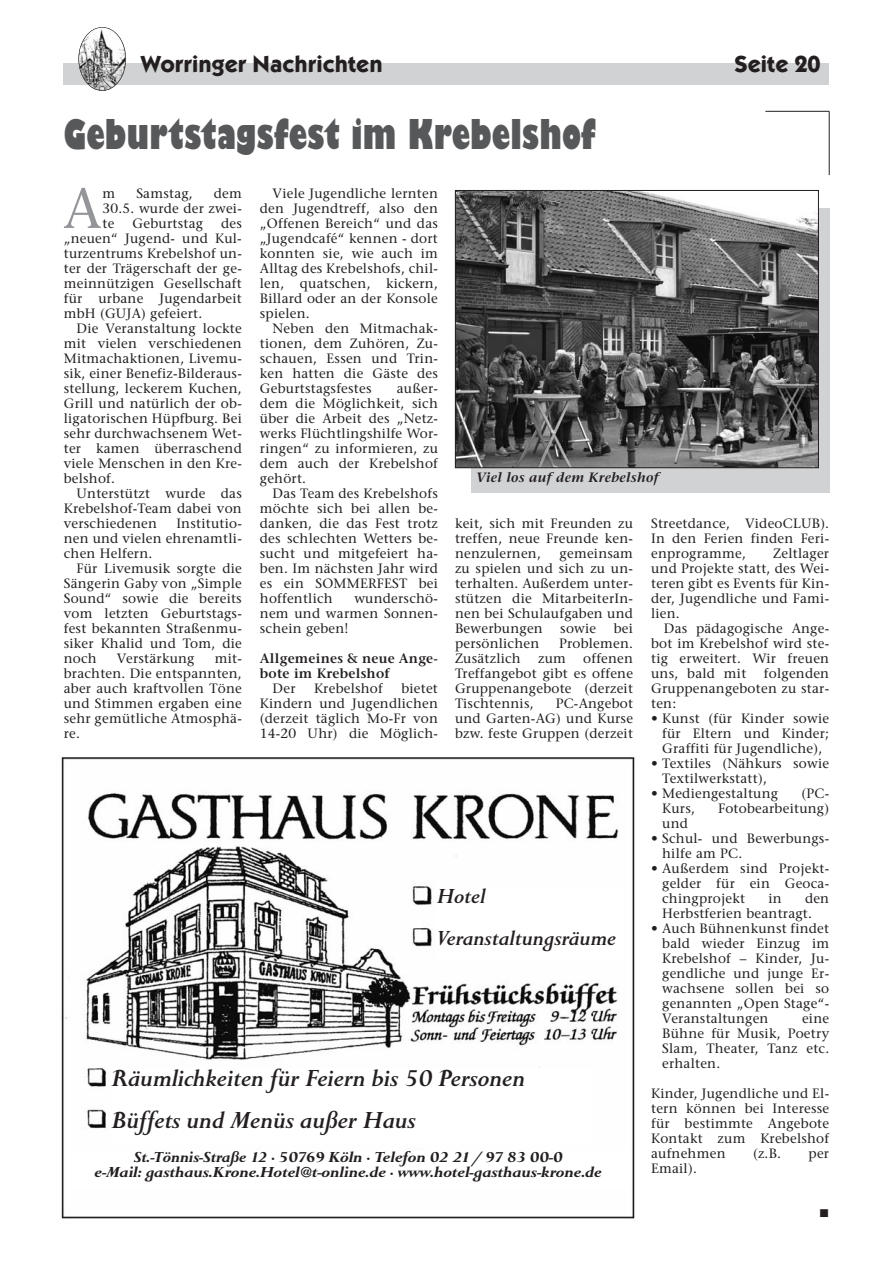
<style>
.page{position:relative;width:893px;height:1263px;background:#fff}
.page>*{position:absolute;margin:0;border:0;box-sizing:border-box;transform-origin:0 0}
.t1{font:56.25px "Stone Serif";color:#939598}
.t2{font:800 condensed 45px "Giltus T";color:#57585a}
.t3{font:italic 500 24px/42px "Pertus T";color:#231f20}
.t4{font:700 24px "Kabel Itc T";color:#231f20}
.t5{font:italic 500 21px/42px "Pertus T";color:#231f20}
.t6{font:italic 700 15px/15px "Pertus T";color:#231f20;text-align:center}
.t7{font:13.5px/15px "Stone Serif";letter-spacing:.015em;color:#231f20;text-align:justify}
.t8{font:600 13.5px/15px "Stone Serif";letter-spacing:.02em;color:#231f20}
.t9{font:italic 600 13.5px "Stone Serif";letter-spacing:.02em;color:#231f20}
.t10{font:13.5px "Wingdings";color:#231f20}
</style>
<div class="page">
<div style="left:64px;top:64px;width:765px;height:21px;background:#d1d2d4"></div>
<img style="left:80px;top:27px;width:46px;height:64px">
<div style="left:78px;top:27px;width:48px;height:64px;border:1px solid #231f20;border-radius:50%"></div>
<img style="left:61px;top:757px;width:574px;height:462px">
<div style="left:112px;top:1069px;width:480px;height:74px;background:#fff"></div>
<div style="left:437px;top:889px;width:187px;height:69px;background:#fff"></div>
<div style="left:67px;top:1151px;width:562px;height:38px;background:#fff"></div>
<hr style="left:765px;top:111px;width:64px;height:1px;background:#231f20">
<hr style="left:829px;top:111px;width:1px;height:64px;background:#231f20">
<div style="left:471px;top:208px;width:358px;height:285px;background:#d1d2d4"></div>
<img style="left:457px;top:192px;width:360px;height:274px">
<div style="left:455px;top:190px;width:364px;height:278px;border:1px solid #231f20"></div>
<h3 class="t4" style="left:140px;top:49px;width:244px">Worringer Nachrichten</h3>
<h3 class="t4" style="left:734px;top:49px;width:88px">Seite 20</h3>
<h2 class="t2" style="left:64px;top:107px;width:533px">Geburtstagsfest im Krebelshof</h2>
<h1 class="t1" style="left:63px;top:187px;width:40px">A</h1>
<p class="t7" style="left:103px;top:187px;width:14px">m</p>
<p class="t7" style="left:136px;top:187px;width:58px">Samstag,</p>
<p class="t7" style="left:260px;top:187px;width:180px;text-indent:13px">Viele Jugendliche lernten den Jugendtreff, also den „Offenen Bereich“ und das „Jugendcafé“ kennen - dort konnten sie, wie auch im Alltag des Krebelshofs, chil&shy;len, quatschen, kickern, Billard oder an der Konsole spielen.</p>
<p class="t7" style="left:260px;top:322px;width:180px;text-indent:13px">Neben den Mitmachak&shy;tionen, dem Zuhören, Zu&shy;schauen, Essen und Trin&shy;ken hatten die Gäste des Geburtstagsfestes</p>
<p class="t7" style="left:103px;top:187px;width:141px;text-indent:111px">dem 30.5. wurde der zwei&shy;te</p>
<p class="t7" style="left:64px;top:217px;width:180px;text-indent:157px">des „neuen“ Jugend- und Kul&shy;turzentrums Krebelshof un&shy;ter der Trägerschaft der ge&shy;meinnützigen Gesellschaft für urbane Jugendarbeit mbH (GUJA) gefeiert.</p>
<p class="t7" style="left:64px;top:322px;width:180px;text-indent:13px">Die Veranstaltung lockte mit vielen verschiedenen Mitmachaktionen, Livemu&shy;sik, einer Benefiz-Bilderaus&shy;stellung, leckerem Kuchen, Grill und natürlich der ob&shy;ligatorischen Hüpfburg. Bei sehr durchwachsenem Wet&shy;ter kamen überraschend viele Menschen in den Kre&shy;belshof.</p>
<p class="t7" style="left:64px;top:487px;width:180px;text-indent:13px">Unterstützt wurde das Krebelshof-Team dabei von verschiedenen</p>
<p class="t7" style="left:133px;top:217px;width:72px">Geburtstag</p>
<p class="t7" style="left:260px;top:382px;width:180px;text-indent:137px">außer&shy;dem die Möglichkeit, sich über die Arbeit des „Netz&shy;werks Flüchtlingshilfe Wor&shy;ringen“ zu informieren, zu dem auch der Krebelshof gehört.</p>
<p class="t7" style="left:260px;top:487px;width:180px;text-indent:13px">Das Team des Krebelshofs möchte sich bei allen be&shy;danken, die das Fest trotz des schlechten Wetters be&shy;sucht und mitgefeiert ha&shy;ben. Im nächsten Jahr wird es ein SOMMERFEST bei hoffentlich</p>
<p class="t9" style="left:476px;top:472px;width:184px">Viel los auf dem Krebelshof</p>
<p class="t7" style="left:455px;top:517px;width:180px">keit, sich mit Freunden zu treffen, neue Freunde ken&shy;nenzulernen,</p>
<p class="t7" style="left:651px;top:517px;width:180px">Streetdance, VideoCLUB).<br>In den Ferien finden Feri&shy;enprogramme,</p>
<p class="t7" style="left:64px;top:517px;width:180px;text-indent:113px">Institutio&shy;nen und vielen ehrenamtli&shy;chen Helfern.</p>
<p class="t7" style="left:64px;top:562px;width:180px;text-indent:13px">Für Livemusik sorgte die Sängerin Gaby von „Simple Sound“ sowie die bereits vom letzten Geburtstags&shy;fest bekannten Straßenmu&shy;siker Khalid und Tom, die noch</p>
<p class="t7" style="left:651px;top:547px;width:180px;text-indent:122px">Zeltlager und Projekte statt, des Wei&shy;teren gibt es Events für Kin&shy;der, Jugendliche und Fami&shy;lien.</p>
<p class="t7" style="left:651px;top:622px;width:180px;text-indent:13px">Das pädagogische Ange&shy;bot im Krebelshof wird ste&shy;tig erweitert. Wir freuen uns, bald mit</p>
<p class="t7" style="left:455px;top:547px;width:180px;text-indent:105px">gemeinsam zu spielen und sich zu un&shy;terhalten. Außerdem unter&shy;stützen die MitarbeiterIn&shy;nen bei Schulaufgaben und Bewerbungen</p>
<p class="t7" style="left:260px;top:592px;width:180px;text-indent:94px">wunderschö&shy;nem und warmen Sonnen&shy;schein geben!</p>
<p class="t8" style="left:260px;top:652px;width:180px">Allgemeines &amp; neue Ange&shy;bote im Krebelshof</p>
<p class="t7" style="left:273px;top:682px;width:24px">Der</p>
<p class="t7" style="left:314px;top:682px;width:70px">Krebelshof</p>
<p class="t7" style="left:560px;top:622px;width:38px">sowie</p>
<p class="t7" style="left:614px;top:622px;width:21px">bei</p>
<p class="t7" style="left:455px;top:637px;width:86px">persönlichen</p>
<p class="t7" style="left:559px;top:637px;width:76px">Problemen.</p>
<p class="t7" style="left:455px;top:652px;width:67px">Zusätzlich</p>
<p class="t7" style="left:538px;top:652px;width:29px">zum</p>
<p class="t7" style="left:117px;top:652px;width:79px">Verstärkung</p>
<p class="t7" style="left:455px;top:652px;width:180px;text-indent:128px">offenen Treffangebot gibt es offene Gruppenangebote (derzeit Tischtennis,</p>
<p class="t7" style="left:64px;top:652px;width:180px;text-indent:151px">mit&shy;brachten. Die entspannten, aber auch kraftvollen Töne und Stimmen ergaben eine sehr gemütliche Atmosphä&shy;re.</p>
<p class="t7" style="left:651px;top:667px;width:180px;text-indent:113px">folgenden Gruppenangeboten zu star&shy;ten:</p>
<p class="t7" style="left:662px;top:712px;width:168px;text-indent:-11px">• Kunst (für Kinder sowie für Eltern und Kinder; Graffiti für Jugendliche),</p>
<p class="t7" style="left:662px;top:757px;width:168px;text-indent:-11px">• Textiles (Nähkurs sowie<br>Textilwerkstatt),</p>
<p class="t7" style="left:651px;top:787px;width:128px">• Mediengestaltung</p>
<p class="t7" style="left:801px;top:787px;width:29px">(PC-</p>
<p class="t7" style="left:662px;top:802px;width:34px">Kurs,</p>
<p class="t7" style="left:718px;top:802px;width:113px">Fotobearbeitung)</p>
<p class="t7" style="left:662px;top:817px;width:27px">und</p>
<p class="t7" style="left:662px;top:832px;width:168px;text-indent:-11px">• Schul- und Bewerbungs&shy;hilfe am PC.</p>
<p class="t7" style="left:662px;top:862px;width:169px;text-indent:-11px">• Außerdem sind Projekt&shy;gelder für ein Geoca&shy;chingprojekt</p>
<p class="t7" style="left:260px;top:682px;width:180px;text-indent:141px">bietet Kindern und Jugendlichen (derzeit täglich Mo-Fr von 14-20 Uhr) die Möglich-</p>
<p class="t7" style="left:455px;top:697px;width:180px;text-indent:101px">PC-Angebot und Garten-AG) und Kurse bzw. feste Gruppen (derzeit</p>
<h3 class="t5" style="left:437px;top:875px;width:181px">Hotel<br>Veranstaltungsräume</h3>
<p class="t7" style="left:662px;top:892px;width:168px;text-indent:143px">den<br>Herbstferien beantragt.</p>
<p class="t7" style="left:662px;top:922px;width:169px;text-indent:-11px">• Auch Bühnenkunst findet bald wieder Einzug im Krebelshof – Kinder, Ju&shy;gendliche und junge Er&shy;wachsene sollen bei so genannten „Open Stage“- Veranstaltungen</p>
<p class="t7" style="left:768px;top:892px;width:15px">in</p>
<p class="t7" style="left:662px;top:1012px;width:169px;text-indent:140px">eine Bühne für Musik, Poetry Slam, Theater, Tanz etc. erhalten.</p>
<p class="t7" style="left:651px;top:1087px;width:180px">Kinder, Jugendliche und El&shy;tern können bei Interesse für bestimmte Angebote Kontakt zum Krebelshof aufnehmen</p>
<h3 class="t3" style="left:112px;top:1056px;width:415px">Räumlichkeiten für Feiern bis 50 Personen<br>Büffets und Menüs außer Haus</h3>
<p class="t7" style="left:753px;top:1147px;width:30px">(z.B.</p>
<p class="t7" style="left:809px;top:1147px;width:22px">per</p>
<p class="t6" style="left:95px;top:1149px;width:509px">St.-Tönnis-Straße 12 · 50769 Köln · Telefon 02 21 / 97 83 00-0<br>e-Mail: gasthaus.Krone.Hotel@t-online.de · www.hotel-gasthaus-krone.de</p>
<p class="t7" style="left:651px;top:1162px;width:47px">Email).</p>
<p class="t10" style="left:819px;top:1205px;width:12px">■</p>
</div>
